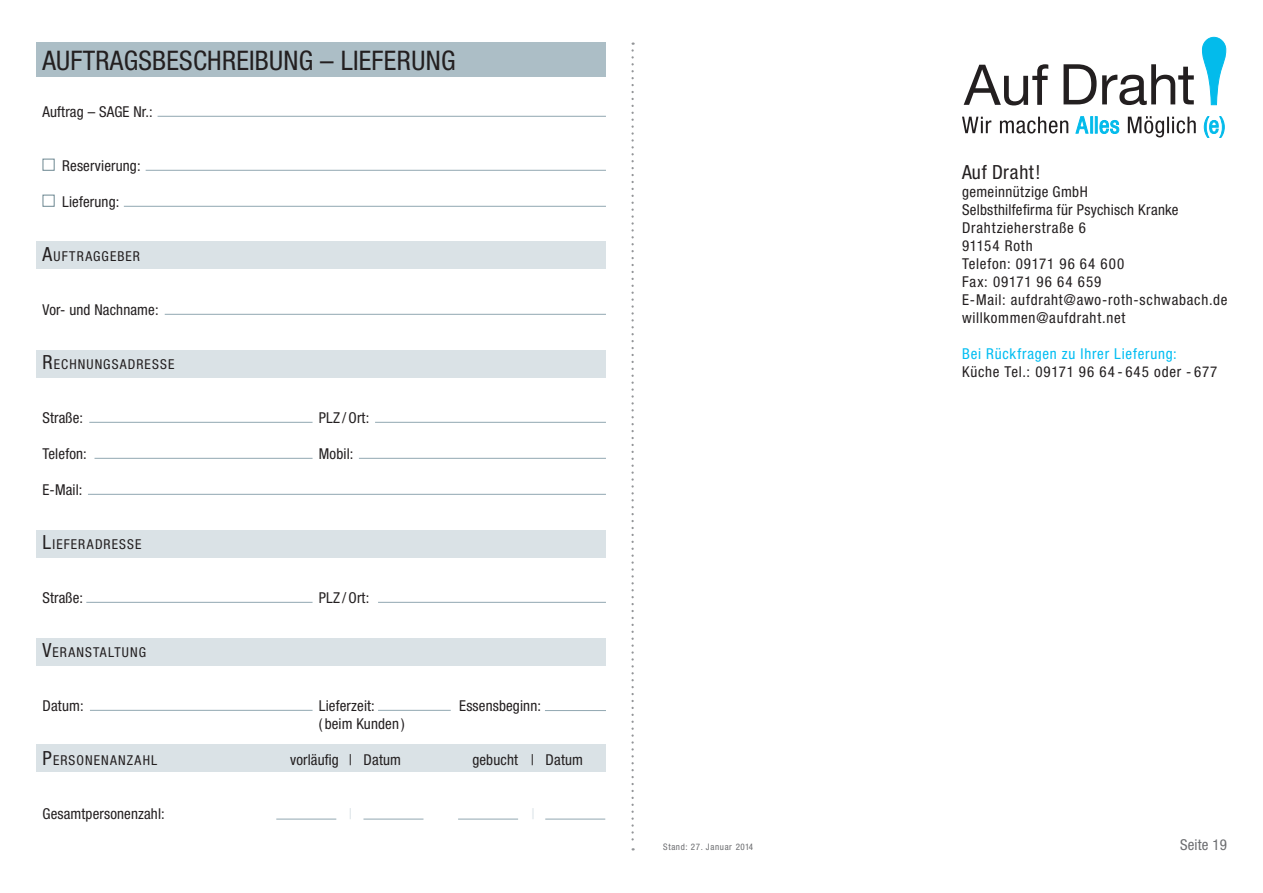
<style>
.page{position:relative;width:1263px;height:893px;background:#fff}
.page>*{position:absolute;margin:0;border:0;box-sizing:border-box;transform-origin:0 0}
.t1{font:condensed 27px "Helvetica Neue LT Std";color:#231f20}
.t2{font:condensed 19.5px "Helvetica Neue LT Std";letter-spacing:.03em;color:#231f20}
.t3{font:condensed 15px/18px "Helvetica Neue LT Std";letter-spacing:.05em;color:#231f20}
.t4{font:condensed 15px "Helvetica Neue LT Std";letter-spacing:.01em;color:#231f20}
.t5{font:condensed 15px "Helvetica Neue LT Std";letter-spacing:.05em;color:#01bdf2}
.t6{font:condensed 15px "Helvetica Neue LT Std";letter-spacing:.01em;color:#6c6d70}
.t7{font:condensed 15px "Helvetica Neue LT Std";color:#dae2e6}
.t8{font:condensed 13.65px "Helvetica Neue LT Std";letter-spacing:.08em;color:#231f20}
.t9{font:condensed 9px "Helvetica Neue LT Std";letter-spacing:.07em;color:#6c6d70}
.s1{font-size:19.5px}
</style>
<div class="page">
<svg style="left:631px;top:43px;width:3px;height:807px"></svg>
<div style="left:36px;top:43px;width:569px;height:34px;background:#acbec6"></div>
<div style="left:36px;top:242px;width:570px;height:27px;background:#dae2e6"></div>
<div style="left:36px;top:350px;width:570px;height:28px;background:#dae2e6"></div>
<div style="left:36px;top:530px;width:570px;height:27px;background:#dae2e6"></div>
<div style="left:36px;top:638px;width:570px;height:28px;background:#dae2e6"></div>
<div style="left:36px;top:744px;width:570px;height:28px;background:#dae2e6"></div>
<div style="left:43px;top:159px;width:12px;height:12px;border:1px solid #6c8791"></div>
<div style="left:43px;top:195px;width:12px;height:12px;border:1px solid #6c8791"></div>
<svg style="left:1202px;top:37px;width:24px;height:68px"></svg>
<svg style="left:964px;top:64px;width:84px;height:41px"></svg>
<svg style="left:1063px;top:64px;width:33px;height:40px"></svg>
<svg style="left:1102px;top:64px;width:92px;height:41px"></svg>
<svg style="left:1204px;top:116px;width:20px;height:22px"></svg>
<svg style="left:1128px;top:116px;width:68px;height:21px"></svg>
<svg style="left:1076px;top:116px;width:43px;height:18px"></svg>
<svg style="left:962px;top:117px;width:106px;height:17px"></svg>
<hr style="left:146px;top:170px;width:460px;height:1px;background:#91a7b1">
<hr style="left:124px;top:206px;width:482px;height:1px;background:#91a7b1">
<hr style="left:165px;top:314px;width:441px;height:1px;background:#91a7b1">
<hr style="left:158px;top:116px;width:448px;height:1px;background:#91a7b1">
<hr style="left:89px;top:422px;width:224px;height:1px;background:#91a7b1">
<hr style="left:94px;top:458px;width:219px;height:1px;background:#91a7b1">
<hr style="left:86px;top:602px;width:227px;height:1px;background:#91a7b1">
<hr style="left:359px;top:458px;width:247px;height:1px;background:#91a7b1">
<hr style="left:378px;top:602px;width:228px;height:1px;background:#91a7b1">
<hr style="left:90px;top:710px;width:223px;height:1px;background:#91a7b1">
<hr style="left:378px;top:710px;width:73px;height:1px;background:#91a7b1">
<hr style="left:545px;top:710px;width:61px;height:1px;background:#91a7b1">
<hr style="left:375px;top:422px;width:231px;height:1px;background:#91a7b1">
<hr style="left:88px;top:494px;width:518px;height:1px;background:#91a7b1">
<hr style="left:276px;top:819px;width:60px;height:1px;background:#91a7b1">
<hr style="left:363px;top:819px;width:60px;height:1px;background:#91a7b1">
<hr style="left:458px;top:819px;width:60px;height:1px;background:#91a7b1">
<hr style="left:545px;top:819px;width:60px;height:1px;background:#91a7b1">
<h1 class="t1" style="left:43px;top:45px;width:29px">Auftragsbeschreibung</h1>
<h1 class="t1" style="left:320px;top:45px;width:34px">– Lieferung</h1>
<p class="t4" style="left:43px;top:103px;width:112px">Auftrag – SAGE Nr.:</p>
<p class="t4" style="left:62px;top:157px;width:80px">Reservierung:</p>
<p class="t4" style="left:62px;top:193px;width:59px">Lieferung:</p>
<p class="t8" style="left:43px;top:248px;width:99px"><span class="s1">A</span>UFTRAGGEBER</p>
<p class="t4" style="left:43px;top:301px;width:118px">Vor- und Nachname:</p>
<p class="t8" style="left:43px;top:356px;width:133px"><span class="s1">R</span>ECHNUNGSADRESSE</p>
<p class="t4" style="left:43px;top:409px;width:42px">Straße:</p>
<p class="t4" style="left:319px;top:409px;width:52px">PLZ / Ort:</p>
<p class="t4" style="left:43px;top:445px;width:46px">Telefon:</p>
<p class="t4" style="left:319px;top:445px;width:36px">Mobil:</p>
<p class="t4" style="left:43px;top:481px;width:42px">E-Mail:</p>
<p class="t8" style="left:43px;top:536px;width:100px"><span class="s1">L</span>IEFERADRESSE</p>
<p class="t4" style="left:43px;top:589px;width:42px">Straße:</p>
<p class="t4" style="left:319px;top:589px;width:52px">PLZ / Ort:</p>
<p class="t8" style="left:43px;top:644px;width:105px"><span class="s1">V</span>ERANSTALTUNG</p>
<p class="t4" style="left:43px;top:697px;width:43px">Datum:</p>
<p class="t4" style="left:280px;top:697px;width:17px">L</p>
<p class="t4" style="left:326px;top:697px;width:51px">ieferzeit:</p>
<p class="t4" style="left:459px;top:697px;width:83px">Essensbeginn:</p>
<p class="t4" style="left:319px;top:715px;width:87px">( beim Kunden )</p>
<p class="t8" style="left:43px;top:752px;width:116px"><span class="s1">P</span>ERSONENANZAHL</p>
<p class="t4" style="left:290px;top:751px;width:112px">vorläufig | Datum</p>
<p class="t4" style="left:472px;top:751px;width:112px">gebucht | Datum</p>
<p class="t4" style="left:43px;top:805px;width:124px">Gesamtpersonenzahl:</p>
<p class="t7" style="left:349px;top:805px;width:5px">|</p>
<h2 class="t2" style="left:962px;top:161px;width:80px">Auf Draht !</h2>
<p class="t3" style="left:962px;top:183px;width:267px">gemeinnützige GmbH<br>Selbsthilfefirma für Psychisch Kranke<br>Drahtzieherstraße 6<br>91154 Roth<br>Telefon: 09171 96 64 600<br>Fax: 09171 96 64 659<br>E-Mail: aufdraht@awo-roth-schwabach.de willkommen@aufdraht.net</p>
<p class="t5" style="left:962px;top:345px;width:216px">Bei Rückfragen zu Ihrer Lieferung:</p>
<p class="t3" style="left:962px;top:363px;width:257px">Küche Tel.: 09171 96 64 - 645 oder - 677</p>
<p class="t9" style="left:663px;top:842px;width:92px">Stand: 27. Januar 2014</p>
<p class="t6" style="left:1180px;top:836px;width:48px">Seite 19</p>
</div>
